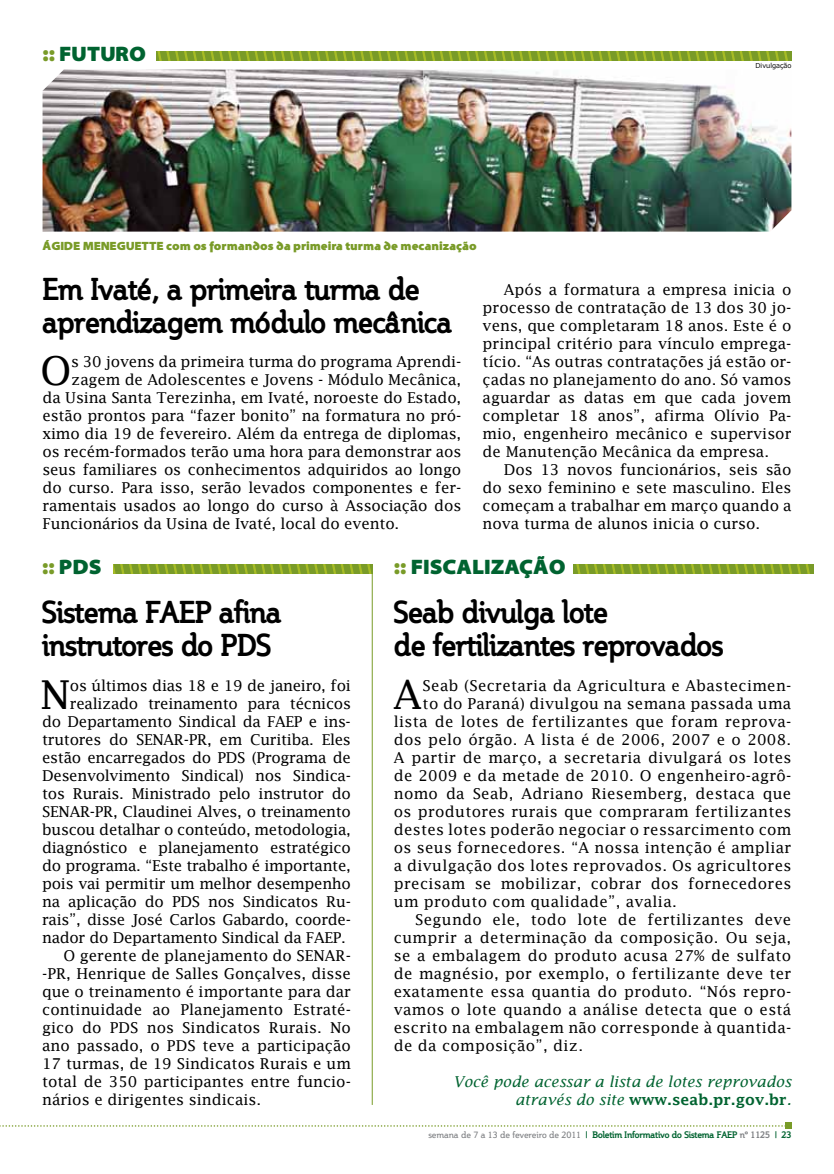
<style>
.page{position:relative;width:834px;height:1174px;background:#fff}
.page>*{position:absolute;margin:0;border:0;box-sizing:border-box;transform-origin:0 0}
.t1{font:39.9px "Lucida Fax";color:#000}
.t2{font:700 30px/33px "Steinem";color:#000;scale:.96 1}
.t3{font:900 21px "Santana";color:#006330}
.t4{font:15px/18px "Lucida Fax";color:#000;text-align:justify}
.t5{font:15px "Lucida Fax";letter-spacing:.02em;color:#000}
.t6{font:15px "Lucida Fax";letter-spacing:-.02em;color:#000}
.t7{font:italic 15px/18px "Lucida Fax";color:#006330;text-align:right}
.t8{font:900 12px "Santana";color:#799b28}
.t9{font:700 9px "Steinem";color:#006330}
.t10{font:6.75px "Meiryo";color:#000}
.s1{color:#799b28}
.s2{font-weight:600;font-style:normal}
.s3{font-weight:400;color:#808285}
.s4{color:#808285}
</style>
<div class="page">
<svg style="left:0;top:1123px;width:791px;height:6px"></svg>
<svg style="left:156px;top:52px;width:635px;height:9px;background:#84a327"></svg>
<img style="left:43px;top:70px;width:748px;height:162px">
<svg style="left:573px;top:565px;width:240px;height:9px;background:#84a327"></svg>
<svg style="left:113px;top:565px;width:259px;height:9px;background:#85a327"></svg>
<hr style="left:372px;top:572px;width:1px;height:533px;background:#799b28">
<h3 class="t3" style="left:43px;top:43px;width:105px"><span class="s1">::</span> futuro</h3>
<p class="t8" style="left:43px;top:239px;width:435px">Ágide me neguette com os formandos da primeira turma de mecanização</p>
<p class="t10" style="left:755px;top:60px;width:37px">Divulgação</p>
<h2 class="t2" style="left:43px;top:272px;width:427px">Em Ivaté, a primeira turma de aprendizagem módulo mecânica</h2>
<p class="t4" style="left:482px;top:280px;width:310px;text-indent:21px">Após a formatura a empresa inicia o processo de contratação de 13 dos 30 jo&shy;vens, que completaram 18 anos. Este é o principal critério para vínculo emprega&shy;tício. “As outras contratações já estão or&shy;çadas no planejamento do ano. Só vamos aguardar as datas em que cada jovem completar 18 anos”, afirma Olívio Pa&shy;mio, engenheiro mecânico e supervisor de Manutenção Mecânica da empresa.</p>
<p class="t4" style="left:482px;top:460px;width:310px;text-indent:21px">Dos 13 novos funcionários, seis são do sexo feminino e sete masculino. Eles começam a trabalhar em março quando a nova turma de alunos inicia o curso.</p>
<h3 class="t3" style="left:42px;top:556px;width:58px"><span class="s1">::</span> pds</h3>
<h3 class="t3" style="left:394px;top:556px;width:173px"><span class="s1">::</span> fiscalização</h3>
<h1 class="t1" style="left:40px;top:347px;width:33px">O</h1>
<p class="t4" style="left:71px;top:352px;width:391px">s 30 jovens da primeira turma do programa Aprendi-</p>
<p class="t4" style="left:71px;top:370px;width:391px">zagem de Adolescentes e Jovens - Módulo Mecânica,</p>
<p class="t4" style="left:43px;top:388px;width:420px">da Usina Santa Terezinha, em Ivaté, noroeste do Estado,</p>
<p class="t4" style="left:43px;top:406px;width:420px">estão prontos para “fazer bonito” na formatura no pró-</p>
<p class="t4" style="left:43px;top:424px;width:420px">ximo dia 19 de fevereiro. Além da entrega de diplomas,</p>
<p class="t4" style="left:43px;top:442px;width:420px">os recém-formados terão uma hora para demonstrar aos</p>
<p class="t4" style="left:43px;top:460px;width:420px">seus familiares os conhecimentos adquiridos ao longo</p>
<p class="t4" style="left:43px;top:478px;width:420px">do curso. Para isso, serão levados componentes e fer-</p>
<p class="t4" style="left:43px;top:496px;width:420px">ramentais usados ao longo do curso à Associação dos</p>
<p class="t4" style="left:43px;top:514px;width:358px">Funcionários da Usina de Ivaté, local do evento.</p>
<h2 class="t2" style="left:42px;top:596px;width:250px">Sistema FAEP afina instrutores do PDS</h2>
<h1 class="t1" style="left:40px;top:671px;width:32px">N</h1>
<p class="t6" style="left:70px;top:676px;width:282px">os últimos dias 18 e 19 de janeiro, foi</p>
<p class="t6" style="left:70px;top:694px;width:282px">realizado treinamento para técnicos</p>
<p class="t6" style="left:42px;top:712px;width:310px">do Departamento Sindical da FAEP e ins-</p>
<p class="t6" style="left:42px;top:730px;width:310px">trutores do SENAR-PR, em Curitiba. Eles</p>
<p class="t6" style="left:42px;top:748px;width:310px">estão encarregados do PDS (Programa de</p>
<p class="t6" style="left:42px;top:766px;width:310px">Desenvolvimento Sindical) nos Sindica-</p>
<p class="t6" style="left:42px;top:784px;width:310px">tos Rurais. Ministrado pelo instrutor do</p>
<p class="t6" style="left:42px;top:802px;width:310px">SENAR-PR, Claudinei Alves, o treinamento</p>
<p class="t6" style="left:42px;top:820px;width:310px">buscou detalhar o conteúdo, metodologia,</p>
<p class="t6" style="left:42px;top:838px;width:310px">diagnóstico e planejamento estratégico</p>
<p class="t6" style="left:42px;top:856px;width:310px">do programa. “Este trabalho é importante,</p>
<p class="t6" style="left:42px;top:874px;width:310px">pois vai permitir um melhor desempenho</p>
<p class="t6" style="left:42px;top:892px;width:310px">na aplicação do PDS nos Sindicatos Ru-</p>
<p class="t6" style="left:42px;top:910px;width:310px">rais”, disse José Carlos Gabardo, coorde-</p>
<p class="t6" style="left:42px;top:928px;width:305px">nador do Departamento Sindical da FAEP.</p>
<p class="t4" style="left:63px;top:946px;width:289px">O gerente de planejamento do SENAR-</p>
<p class="t4" style="left:42px;top:964px;width:310px">-PR, Henrique de Salles Gonçalves, disse</p>
<p class="t4" style="left:42px;top:982px;width:310px">que o treinamento é importante para dar</p>
<p class="t4" style="left:42px;top:1000px;width:310px">continuidade ao Planejamento Estraté-</p>
<p class="t4" style="left:42px;top:1018px;width:310px">gico do PDS nos Sindicatos Rurais. No</p>
<p class="t4" style="left:42px;top:1036px;width:310px">ano passado, o PDS teve a participação</p>
<p class="t4" style="left:42px;top:1054px;width:310px">17 turmas, de 19 Sindicatos Rurais e um</p>
<p class="t4" style="left:42px;top:1072px;width:310px">total de 350 participantes entre funcio-</p>
<p class="t4" style="left:42px;top:1090px;width:220px">nários e dirigentes sindicais.</p>
<h2 class="t2" style="left:394px;top:596px;width:344px">Seab divulga lote<br>de fertilizantes reprovados</h2>
<h1 class="t1" style="left:393px;top:671px;width:30px">A</h1>
<p class="t5" style="left:422px;top:676px;width:370px">Seab (Secretaria da Agricultura e Abastecimen-</p>
<p class="t5" style="left:422px;top:694px;width:370px">to do Paraná) divulgou na semana passada uma</p>
<p class="t5" style="left:394px;top:712px;width:399px">lista de lotes de fertilizantes que foram reprova-</p>
<p class="t5" style="left:394px;top:730px;width:399px">dos pelo órgão. A lista é de 2006, 2007 e o 2008.</p>
<p class="t5" style="left:394px;top:748px;width:399px">A partir de março, a secretaria divulgará os lotes</p>
<p class="t5" style="left:394px;top:766px;width:399px">de 2009 e da metade de 2010. O engenheiro-agrô-</p>
<p class="t5" style="left:394px;top:784px;width:399px">nomo da Seab, Adriano Riesemberg, destaca que</p>
<p class="t5" style="left:394px;top:802px;width:399px">os produtores rurais que compraram fertilizantes</p>
<p class="t5" style="left:394px;top:820px;width:399px">destes lotes poderão negociar o ressarcimento com</p>
<p class="t5" style="left:394px;top:838px;width:399px">os seus fornecedores. “A nossa intenção é ampliar</p>
<p class="t5" style="left:394px;top:856px;width:399px">a divulgação dos lotes reprovados. Os agricultores</p>
<p class="t5" style="left:394px;top:874px;width:399px">precisam se mobilizar, cobrar dos fornecedores</p>
<p class="t5" style="left:394px;top:892px;width:284px">um produto com qualidade”, avalia.</p>
<p class="t5" style="left:415px;top:910px;width:377px">Segundo ele, todo lote de fertilizantes deve</p>
<p class="t5" style="left:394px;top:928px;width:399px">cumprir a determinação da composição. Ou seja,</p>
<p class="t5" style="left:394px;top:946px;width:399px">se a embalagem do produto acusa 27% de sulfato</p>
<p class="t5" style="left:394px;top:964px;width:399px">de magnésio, por exemplo, o fertilizante deve ter</p>
<p class="t5" style="left:394px;top:982px;width:399px">exatamente essa quantia do produto. “Nós repro-</p>
<p class="t5" style="left:394px;top:1000px;width:399px">vamos o lote quando a análise detecta que o está</p>
<p class="t5" style="left:394px;top:1018px;width:399px">escrito na embalagem não corresponde à quantida-</p>
<p class="t5" style="left:394px;top:1036px;width:191px">de da composição”, diz.</p>
<p class="t7" style="left:453px;top:1072px;width:339px">Você pode acessar a lista de lotes reprovados através do site <span class="s2">www.seab.pr.gov.br</span>.</p>
<p class="t9" style="left:428px;top:1129px;width:364px"><span class="s3">semana de 7 a 13 de fevereiro de 2011</span> | Boletim Informativo do Sistema FAEP <span class="s4">nº 1125</span> | 23</p>
</div>
